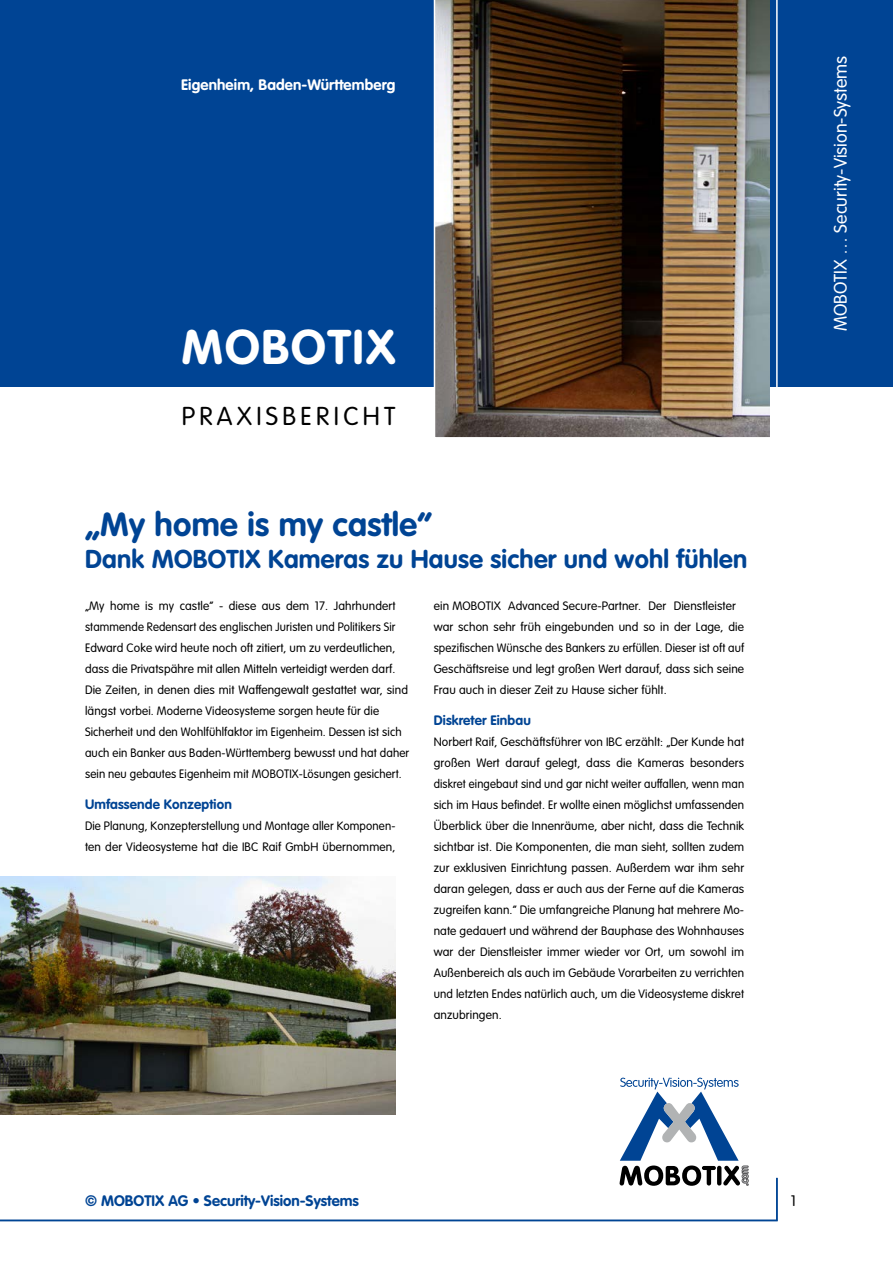
<style>
.page{position:relative;width:893px;height:1263px;background:#fff}
.page>*{position:absolute;margin:0;border:0;box-sizing:border-box;transform-origin:0 0}
.t1{font:700 48px "VAG Rounded LT Pro";letter-spacing:.04em;color:#fff}
.t2{font:700 33px "VAG Rounded LT Pro";letter-spacing:.01em;color:#004494}
.t3{font:700 25.5px "VAG Rounded LT Pro";letter-spacing:.01em;color:#004494}
.t4{font:300 25.5px "VAG Rounded LT Pro";letter-spacing:.17em;color:#000}
.t5{font:300 18px "VAG Rounded LT Pro";color:#fff}
.t6{font:700 15px "VAG Rounded LT Pro";color:#004494}
.t7{font:700 15px "VAG Rounded LT Pro";letter-spacing:.01em;color:#fff}
.t8{font:300 15px "VAG Rounded LT Pro";color:#000}
.t9{font:700 13.5px "VAG Rounded LT Pro";letter-spacing:.01em;color:#004494}
.t10{font:300 12px/21px "VAG Rounded LT Pro";letter-spacing:.01em;color:#000}
</style>
<div class="page">
<div style="left:0;top:0;width:893px;height:387px;background:#004494"></div>
<img style="left:434px;top:0;width:344px;height:438px">
<svg style="left:0;top:1078px;width:778px;height:144px"></svg>
<img style="left:0;top:877px;width:395px;height:238px">
<p class="t7" style="left:181px;top:75px;width:216px">Eigenheim, Baden-Württemberg</p>
<h1 class="t1" style="left:181px;top:317px;width:216px">MOBOTIX</h1>
<h3 class="t4" style="left:182px;top:401px;width:215px">PRAXISBERICHT</h3>
<h2 class="t2" style="left:85px;top:504px;width:349px">„My home is my castle“</h2>
<h3 class="t3" style="left:85px;top:542px;width:664px">Dank MOBOTIX Kameras zu Hause sicher und wohl fühlen</h3>
<p class="t10" style="left:85px;top:595px;width:326px">„My home is my castle“ - diese aus dem 17. Jahrhundert stammende Redensart des englischen Juristen und Politikers Sir Edward Coke wird heute noch oft zitiert, um zu verdeutlichen, dass die Privatspähre mit allen Mitteln verteidigt werden darf.<br>Die Zeiten, in denen dies mit Waffengewalt gestattet war, sind längst vorbei. Moderne Videosysteme sorgen heute für die Sicherheit und den Wohlfühlfaktor im Eigenheim. Dessen ist sich auch ein Banker aus Baden-Württemberg bewusst und hat daher sein neu gebautes Eigenheim mit MOBOTIX-Lösungen gesichert.</p>
<p class="t9" style="left:85px;top:796px;width:148px">Umfassende Konzeption</p>
<p class="t10" style="left:85px;top:816px;width:312px">Die Planung, Konzepterstellung und Montage aller Komponen&shy;ten der Videosysteme hat die IBC Raif GmbH übernommen,</p>
<p class="t10" style="left:434px;top:595px;width:312px">ein MOBOTIX Advanced Secure-Partner. Der Dienstleister war schon sehr früh eingebunden und so in der Lage, die spezifischen Wünsche des Bankers zu erfüllen. Dieser ist oft auf Geschäftsreise und legt großen Wert darauf, dass sich seine Frau auch in dieser Zeit zu Hause sicher fühlt.</p>
<p class="t9" style="left:434px;top:712px;width:99px">Diskreter Einbau</p>
<p class="t10" style="left:434px;top:732px;width:312px;text-align:justify">Norbert Raif, Geschäftsführer von IBC erzählt: „Der Kunde hat großen Wert darauf gelegt, dass die Kameras besonders diskret eingebaut sind und gar nicht weiter auffallen, wenn man sich im Haus befindet. Er wollte einen möglichst umfassenden Überblick über die Innenräume, aber nicht, dass die Technik sichtbar ist. Die Komponenten, die man sieht, sollten zudem zur exklusiven Einrichtung passen. Außerdem war ihm sehr daran gelegen, dass er auch aus der Ferne auf die Kameras zugreifen kann.“ Die umfangreiche Planung hat mehrere Mo&shy;nate gedauert und während der Bauphase des Wohnhauses war der Dienstleister immer wieder vor Ort, um sowohl im Außenbereich als auch im Gebäude Vorarbeiten zu verrichten und letzten Endes natürlich auch, um die Videosysteme diskret anzubringen.</p>
<h3 class="t5" style="left:830px;top:331px;width:277px;rotate:-90deg">MOBOTIX … Security-Vision-Systems</h3>
<p class="t6" style="left:85px;top:1191px;width:275px">© MOBOTIX AG • Security-Vision-Systems</p>
<p class="t8" style="left:791px;top:1192px;width:7px">1</p>
</div>
